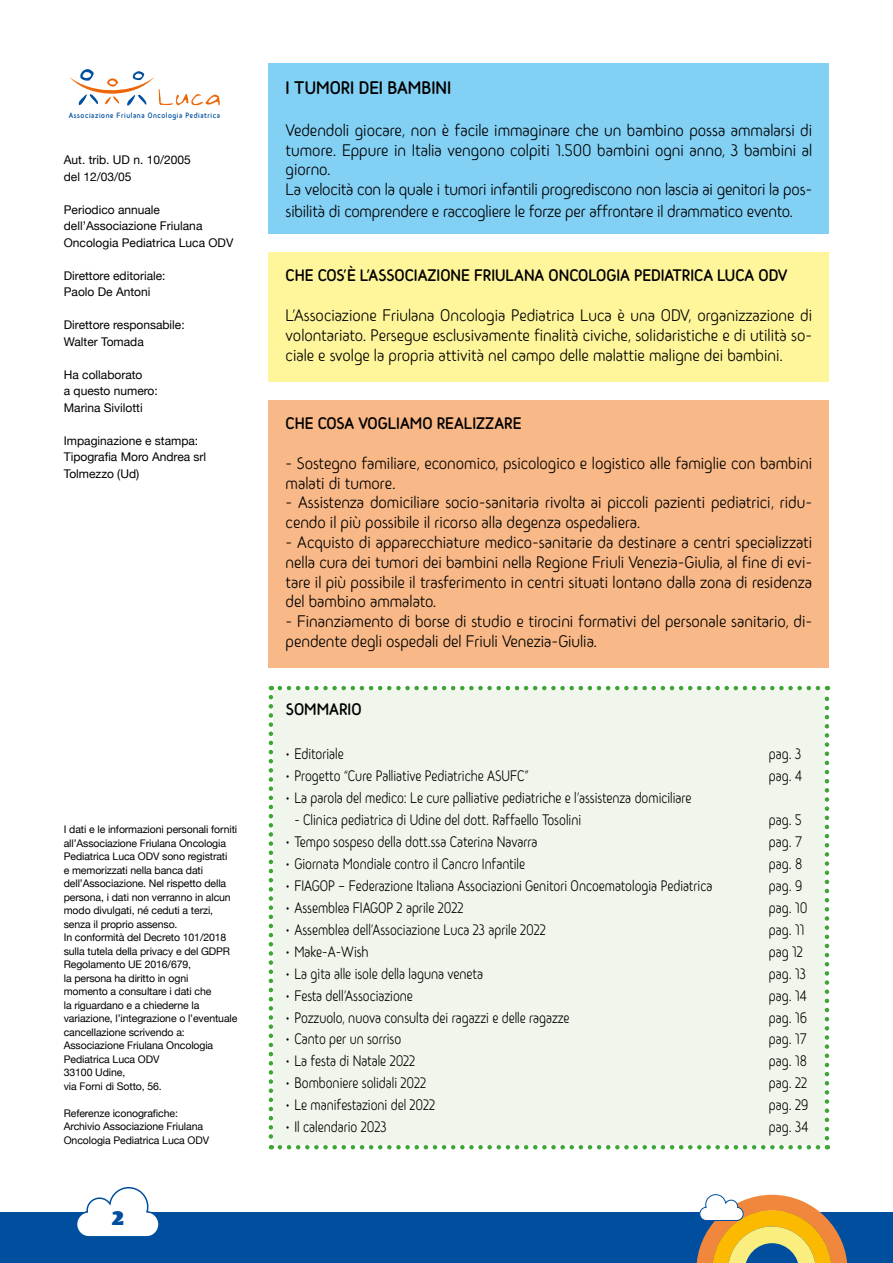
<style>
.page{position:relative;width:893px;height:1263px;background:#fff}
.page>*{position:absolute;margin:0;border:0;box-sizing:border-box;transform-origin:0 0}
.t1{font:22.5px "Wendy One";color:#004f9f}
.t2{font:600 18px "Sary Soft";color:#000}
.t3{font:300 16.5px/19.8px "Sary Soft";color:#000}
.t4{font:600 16.5px "Sary Soft";color:#000}
.t5{font:300 15px "Sary Soft";color:#000;scale:.9 1}
.t6{font:12px/16.5px "Helvetica Neue";color:#000}
.t7{font:10.5px/13.5px "Helvetica Neue";letter-spacing:-.01em;color:#000}
.t8{font:600 7.65px "Sary Soft";letter-spacing:.075em;color:#004f9f}
</style>
<div class="page">
<div style="left:0;top:1212px;width:893px;height:51px;background:#004f9f"></div>
<svg style="left:77px;top:1187px;width:82px;height:49px"></svg>
<svg style="left:696px;top:1194px;width:151px;height:69px"></svg>
<div style="left:269px;top:252px;width:560px;height:130px;background:#fff69b"></div>
<div style="left:269px;top:400px;width:560px;height:268px;background:#f8b887"></div>
<div style="left:269px;top:64px;width:560px;height:170px;background:#83d0f5"></div>
<svg style="left:69px;top:69px;width:151px;height:37px"></svg>
<div style="left:273px;top:690px;width:552px;height:455px;background:#f1f6ec"></div>
<svg style="left:269px;top:697px;width:4px;height:452px"></svg>
<svg style="left:280px;top:1145px;width:548px;height:4px"></svg>
<svg style="left:825px;top:686px;width:4px;height:452px"></svg>
<svg style="left:271px;top:686px;width:547px;height:4px"></svg>
<p class="t8" style="left:69px;top:111px;width:153px">Associazione Friulana Oncologia Pediatrica</p>
<p class="t6" style="left:64px;top:151px;width:128px">Aut. trib. UD n. 10/2005 del 12/03/05</p>
<p class="t6" style="left:64px;top:200px;width:171px">Periodico annuale dell’Associazione Friulana<br>Oncologia Pediatrica Luca ODV</p>
<p class="t6" style="left:64px;top:266px;width:103px">Direttore editoriale:<br>Paolo De Antoni</p>
<p class="t6" style="left:64px;top:316px;width:122px">Direttore responsabile:<br>Walter Tomada</p>
<p class="t6" style="left:64px;top:365px;width:96px">Ha collaborato<br>a questo numero:<br>Marina Sivilotti</p>
<p class="t6" style="left:64px;top:431px;width:144px">Impaginazione e stampa:<br>Tipografia Moro Andrea srl<br>Tolmezzo (Ud)</p>
<p class="t7" style="left:64px;top:822px;width:175px">I dati e le informazioni personali forniti all’Associazione Friulana Oncologia<br>Pediatrica Luca ODV sono registrati<br>e memorizzati nella banca dati dell’Associazione. Nel rispetto della persona, i dati non verranno in alcun modo divulgati, né ceduti a terzi, senza il proprio assenso.<br>In conformità del Decreto 101/2018 sulla tutela della privacy e del GDPR<br>Regolamento UE 2016/679,<br>la persona ha diritto in ogni<br>momento a consultare i dati che<br>la riguardano e a chiederne la variazione, l’integrazione o l’eventuale cancellazione scrivendo a:<br>Associazione Friulana Oncologia<br>Pediatrica Luca ODV<br>33100 Udine,<br>via Forni di Sotto, 56.</p>
<p class="t7" style="left:64px;top:1106px;width:147px">Referenze iconografiche:<br>Archivio Associazione Friulana<br>Oncologia Pediatrica Luca ODV</p>
<h1 class="t1" style="left:111px;top:1207px;width:14px">2</h1>
<p class="t2" style="left:286px;top:77px;width:167px">I TUMORI DEI BAMBINI</p>
<p class="t3" style="left:286px;top:120px;width:528px">Vedendoli giocare, non è facile immaginare che un bambino possa ammalarsi di tumore. Eppure in Italia vengono colpiti 1.500 bambini ogni anno, 3 bambini al giorno.<br>La velocità con la quale i tumori infantili progrediscono non lascia ai genitori la pos-</p>
<p class="t3" style="left:286px;top:201px;width:509px">sibilità di comprendere e raccogliere le forze per affrontare il drammatico evento.</p>
<p class="t4" style="left:286px;top:266px;width:503px">CHE COS’È L’ASSOCIAZIONE FRIULANA ONCOLOGIA PEDIATRICA LUCA ODV</p>
<p class="t3" style="left:286px;top:305px;width:528px;text-align:justify">L’Associazione Friulana Oncologia Pediatrica Luca è una ODV, organizzazione di volontariato. Persegue esclusivamente finalità civiche, solidaristiche e di utilità so&shy;ciale e svolge la propria attività nel campo delle malattie maligne dei bambini.</p>
<p class="t4" style="left:286px;top:414px;width:237px">CHE COSA VOGLIAMO REALIZZARE</p>
<p class="t3" style="left:286px;top:453px;width:528px">- Sostegno familiare, economico, psicologico e logistico alle famiglie con bambini malati di tumore.</p>
<p class="t3" style="left:286px;top:493px;width:528px">- Assistenza domiciliare socio-sanitaria rivolta ai piccoli pazienti pediatrici, ridu&shy;cendo il più possibile il ricorso alla degenza ospedaliera.</p>
<p class="t3" style="left:286px;top:532px;width:528px;text-align:justify">- Acquisto di apparecchiature medico-sanitarie da destinare a centri specializzati nella cura dei tumori dei bambini nella Regione Friuli Venezia-Giulia, al fine di evi&shy;tare il più possibile il trasferimento in centri situati lontano dalla zona di residenza del bambino ammalato.</p>
<p class="t3" style="left:286px;top:612px;width:528px">- Finanziamento di borse di studio e tirocini formativi del personale sanitario, di&shy;pendente degli ospedali del Friuli Venezia-Giulia.</p>
<p class="t4" style="left:286px;top:700px;width:77px">SOMMARIO</p>
<p class="t5" style="left:286px;top:745px;width:66px">• Editoriale</p>
<p class="t5" style="left:769px;top:745px;width:38px">pag. 3</p>
<p class="t5" style="left:286px;top:767px;width:272px">• Progetto “Cure Palliative Pediatriche ASUFC”</p>
<p class="t5" style="left:769px;top:767px;width:39px">pag. 4</p>
<p class="t5" style="left:286px;top:789px;width:452px">• La parola del medico: Le cure palliative pediatriche e l’assistenza domiciliare</p>
<p class="t5" style="left:294px;top:811px;width:320px">- Clinica pediatrica di Udine del dott. Raffaello Tosolini</p>
<p class="t5" style="left:769px;top:811px;width:38px">pag. 5</p>
<p class="t5" style="left:286px;top:833px;width:281px">• Tempo sospeso della dott.ssa Caterina Navarra</p>
<p class="t5" style="left:769px;top:833px;width:38px">pag. 7</p>
<p class="t5" style="left:286px;top:855px;width:267px">• Giornata Mondiale contro il Cancro Infantile</p>
<p class="t5" style="left:769px;top:855px;width:39px">pag. 8</p>
<p class="t5" style="left:286px;top:877px;width:475px">• FIAGOP – Federazione Italiana Associazioni Genitori Oncoematologia Pediatrica</p>
<p class="t5" style="left:769px;top:877px;width:39px">pag. 9</p>
<p class="t5" style="left:286px;top:899px;width:199px">• Assemblea FIAGOP 2 aprile 2022</p>
<p class="t5" style="left:769px;top:899px;width:44px">pag. 10</p>
<p class="t5" style="left:286px;top:921px;width:290px">• Assemblea dell’Associazione Luca 23 aprile 2022</p>
<p class="t5" style="left:769px;top:921px;width:41px">pag. 11</p>
<p class="t5" style="left:286px;top:942px;width:94px">• Make-A-Wish</p>
<p class="t5" style="left:769px;top:942px;width:39px">pag 12</p>
<p class="t5" style="left:286px;top:964px;width:221px">• La gita alle isole della laguna veneta</p>
<p class="t5" style="left:769px;top:964px;width:43px">pag. 13</p>
<p class="t5" style="left:286px;top:986px;width:143px">• Festa dell’Associazione</p>
<p class="t5" style="left:769px;top:986px;width:44px">pag. 14</p>
<p class="t5" style="left:286px;top:1008px;width:317px">• Pozzuolo, nuova consulta dei ragazzi e delle ragazze</p>
<p class="t5" style="left:769px;top:1008px;width:44px">pag. 16</p>
<p class="t5" style="left:286px;top:1030px;width:130px">• Canto per un sorriso</p>
<p class="t5" style="left:769px;top:1030px;width:43px">pag. 17</p>
<p class="t5" style="left:286px;top:1052px;width:145px">• La festa di Natale 2022</p>
<p class="t5" style="left:769px;top:1052px;width:44px">pag. 18</p>
<p class="t5" style="left:286px;top:1074px;width:157px">• Bomboniere solidali 2022</p>
<p class="t5" style="left:769px;top:1074px;width:44px">pag. 22</p>
<p class="t5" style="left:286px;top:1096px;width:167px">• Le manifestazioni del 2022</p>
<p class="t5" style="left:769px;top:1096px;width:45px">pag. 29</p>
<p class="t5" style="left:286px;top:1118px;width:113px">• Il calendario 2023</p>
<p class="t5" style="left:769px;top:1118px;width:45px">pag. 34</p>
</div>
